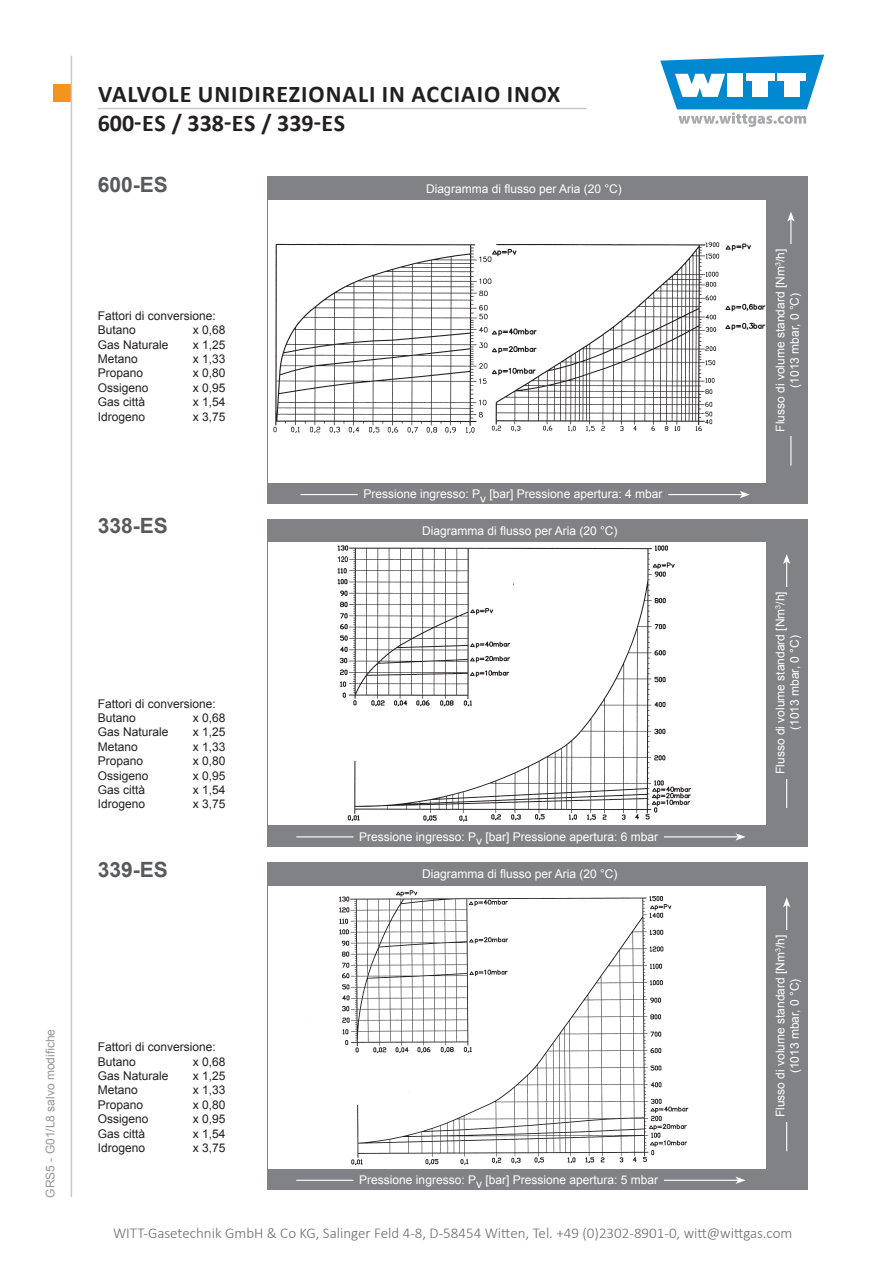
<style>
.page{position:relative;width:893px;height:1263px;background:#fff}
.page>*{position:absolute;margin:0;border:0;box-sizing:border-box;transform-origin:0 0}
.t1{font:700 24px/28.8px "Calibri";letter-spacing:.04em;color:#231f20}
.t2{font:700 21px "Arial";color:#58595b}
.t3{font:300 15px "Calibri";color:#6b6c6f}
.t4{font:12px/14.4px "Arial";color:#fff;text-align:center}
.t5{font:12px/14.4px "Arial";color:#231f20}
.t6{font:12px "Arial";color:#949698}
</style>
<div class="page">
<div style="left:53px;top:85px;width:17px;height:17px;background:#f5941d"></div>
<svg style="left:660px;top:55px;width:164px;height:72px"></svg>
<hr style="left:71px;top:56px;width:1px;height:1141px;background:#c7c9cb">
<hr style="left:98px;top:108px;width:489px;height:1px;background:#c7c9cb">
<div style="left:268px;top:519px;width:540px;height:327px;background:#808285"></div>
<div style="left:268px;top:543px;width:497px;height:282px;background:#fff"></div>
<hr style="left:296px;top:836px;width:442px;height:1px;background:#fff">
<svg style="left:736px;top:833px;width:10px;height:7px"></svg>
<hr style="left:786px;top:561px;width:1px;height:247px;background:#fff">
<svg style="left:783px;top:554px;width:7px;height:10px"></svg>
<div style="left:354px;top:827px;width:309px;height:18px;background:#808285"></div>
<div style="left:766px;top:587px;width:42px;height:191px;background:#808285"></div>
<img style="left:337px;top:545px;width:354px;height:277px">
<div style="left:268px;top:176px;width:540px;height:328px;background:#808285"></div>
<div style="left:268px;top:200px;width:497px;height:283px;background:#fff"></div>
<hr style="left:300px;top:494px;width:442px;height:1px;background:#fff">
<svg style="left:740px;top:491px;width:10px;height:7px"></svg>
<hr style="left:790px;top:219px;width:1px;height:247px;background:#fff">
<svg style="left:787px;top:212px;width:8px;height:10px"></svg>
<div style="left:358px;top:484px;width:309px;height:19px;background:#808285"></div>
<div style="left:766px;top:245px;width:42px;height:191px;background:#808285"></div>
<img style="left:273px;top:243px;width:215px;height:191px">
<div style="left:268px;top:862px;width:540px;height:327px;background:#808285"></div>
<div style="left:268px;top:886px;width:497px;height:282px;background:#fff"></div>
<hr style="left:296px;top:1180px;width:442px;height:1px;background:#fff">
<svg style="left:736px;top:1177px;width:10px;height:7px"></svg>
<hr style="left:786px;top:905px;width:1px;height:246px;background:#fff">
<svg style="left:783px;top:897px;width:7px;height:10px"></svg>
<div style="left:354px;top:1170px;width:309px;height:19px;background:#808285"></div>
<div style="left:766px;top:930px;width:42px;height:192px;background:#808285"></div>
<img style="left:306px;top:890px;width:408px;height:279px">
<img style="left:488px;top:219px;width:278px;height:258px">
<p class="t6" style="left:42px;top:1197px;width:170px;rotate:-90deg">GRS5 - G01/L8 salvo modifiche</p>
<h1 class="t1" style="left:98px;top:79px;width:464px">VALVOLE UNIDIREZIONALI IN ACCIAIO INOX<br>600-ES / 338-ES / 339-ES</h1>
<p class="t2" style="left:98px;top:170px;width:72px">600-ES</p>
<p class="t5" style="left:98px;top:308px;width:120px">Fattori di conversione:<br>Butano</p>
<p class="t5" style="left:193px;top:323px;width:34px">x 0,68</p>
<p class="t5" style="left:98px;top:337px;width:72px">Gas Naturale</p>
<p class="t5" style="left:193px;top:337px;width:34px">x 1,25</p>
<p class="t5" style="left:98px;top:352px;width:42px">Metano</p>
<p class="t5" style="left:193px;top:352px;width:34px">x 1,33</p>
<p class="t5" style="left:98px;top:366px;width:47px">Propano</p>
<p class="t5" style="left:193px;top:366px;width:34px">x 0,80</p>
<p class="t5" style="left:98px;top:380px;width:52px">Ossigeno</p>
<p class="t5" style="left:193px;top:380px;width:34px">x 0,95</p>
<p class="t5" style="left:98px;top:395px;width:49px">Gas città</p>
<p class="t5" style="left:193px;top:395px;width:34px">x 1,54</p>
<p class="t5" style="left:98px;top:409px;width:49px">Idrogeno</p>
<p class="t5" style="left:193px;top:409px;width:34px">x 3,75</p>
<p class="t2" style="left:98px;top:512px;width:72px">338-ES</p>
<p class="t5" style="left:98px;top:696px;width:120px">Fattori di conversione:<br>Butano</p>
<p class="t5" style="left:193px;top:711px;width:34px">x 0,68</p>
<p class="t5" style="left:98px;top:725px;width:72px">Gas Naturale</p>
<p class="t5" style="left:193px;top:725px;width:34px">x 1,25</p>
<p class="t5" style="left:98px;top:739px;width:42px">Metano</p>
<p class="t5" style="left:193px;top:739px;width:34px">x 1,33</p>
<p class="t5" style="left:98px;top:754px;width:47px">Propano</p>
<p class="t5" style="left:193px;top:754px;width:34px">x 0,80</p>
<p class="t5" style="left:98px;top:768px;width:52px">Ossigeno</p>
<p class="t5" style="left:193px;top:768px;width:34px">x 0,95</p>
<p class="t5" style="left:98px;top:783px;width:49px">Gas città</p>
<p class="t5" style="left:193px;top:783px;width:34px">x 1,54</p>
<p class="t5" style="left:98px;top:797px;width:49px">Idrogeno</p>
<p class="t5" style="left:193px;top:797px;width:34px">x 3,75</p>
<p class="t2" style="left:98px;top:856px;width:72px">339-ES</p>
<p class="t5" style="left:98px;top:1040px;width:120px">Fattori di conversione:<br>Butano</p>
<p class="t5" style="left:193px;top:1054px;width:34px">x 0,68</p>
<p class="t5" style="left:98px;top:1069px;width:72px">Gas Naturale</p>
<p class="t5" style="left:193px;top:1069px;width:34px">x 1,25</p>
<p class="t5" style="left:98px;top:1083px;width:42px">Metano</p>
<p class="t5" style="left:193px;top:1083px;width:34px">x 1,33</p>
<p class="t5" style="left:98px;top:1097px;width:47px">Propano</p>
<p class="t5" style="left:193px;top:1097px;width:34px">x 0,80</p>
<p class="t5" style="left:98px;top:1112px;width:52px">Ossigeno</p>
<p class="t5" style="left:193px;top:1112px;width:34px">x 0,95</p>
<p class="t5" style="left:98px;top:1126px;width:49px">Gas città</p>
<p class="t5" style="left:193px;top:1126px;width:34px">x 1,54</p>
<p class="t5" style="left:98px;top:1141px;width:49px">Idrogeno</p>
<p class="t5" style="left:193px;top:1141px;width:34px">x 3,75</p>
<p class="t4" style="left:426px;top:181px;width:197px">Diagramma di flusso per Aria (20 °C)</p>
<p class="t4" style="left:364px;top:487px;width:300px">Pressione ingresso: Pv [bar] Pressione apertura: 4 mbar</p>
<p class="t4" style="left:422px;top:524px;width:197px">Diagramma di flusso per Aria (20 °C)</p>
<p class="t4" style="left:359px;top:829px;width:300px">Pressione ingresso: Pv [bar] Pressione apertura: 6 mbar</p>
<p class="t4" style="left:422px;top:867px;width:197px">Diagramma di flusso per Aria (20 °C)</p>
<p class="t4" style="left:359px;top:1172px;width:300px">Pressione ingresso: Pv [bar] Pressione apertura: 5 mbar</p>
<p class="t4" style="left:773px;top:432px;width:184px;rotate:-90deg">Flusso di volume standard [Nm<sup>3</sup>/h] (1013 mbar, 0 °C)</p>
<p class="t4" style="left:773px;top:774px;width:184px;rotate:-90deg">Flusso di volume standard [Nm<sup>3</sup>/h] (1013 mbar, 0 °C)</p>
<p class="t4" style="left:773px;top:1117px;width:184px;rotate:-90deg">Flusso di volume standard [Nm<sup>3</sup>/h] (1013 mbar, 0 °C)</p>
<p class="t3" style="left:113px;top:1224px;width:681px">WITT-Gasetechnik GmbH &amp; Co KG, Salinger Feld 4-8, D-58454 Witten, Tel. +49 (0)2302-8901-0, witt@wittgas.com</p>
</div>
